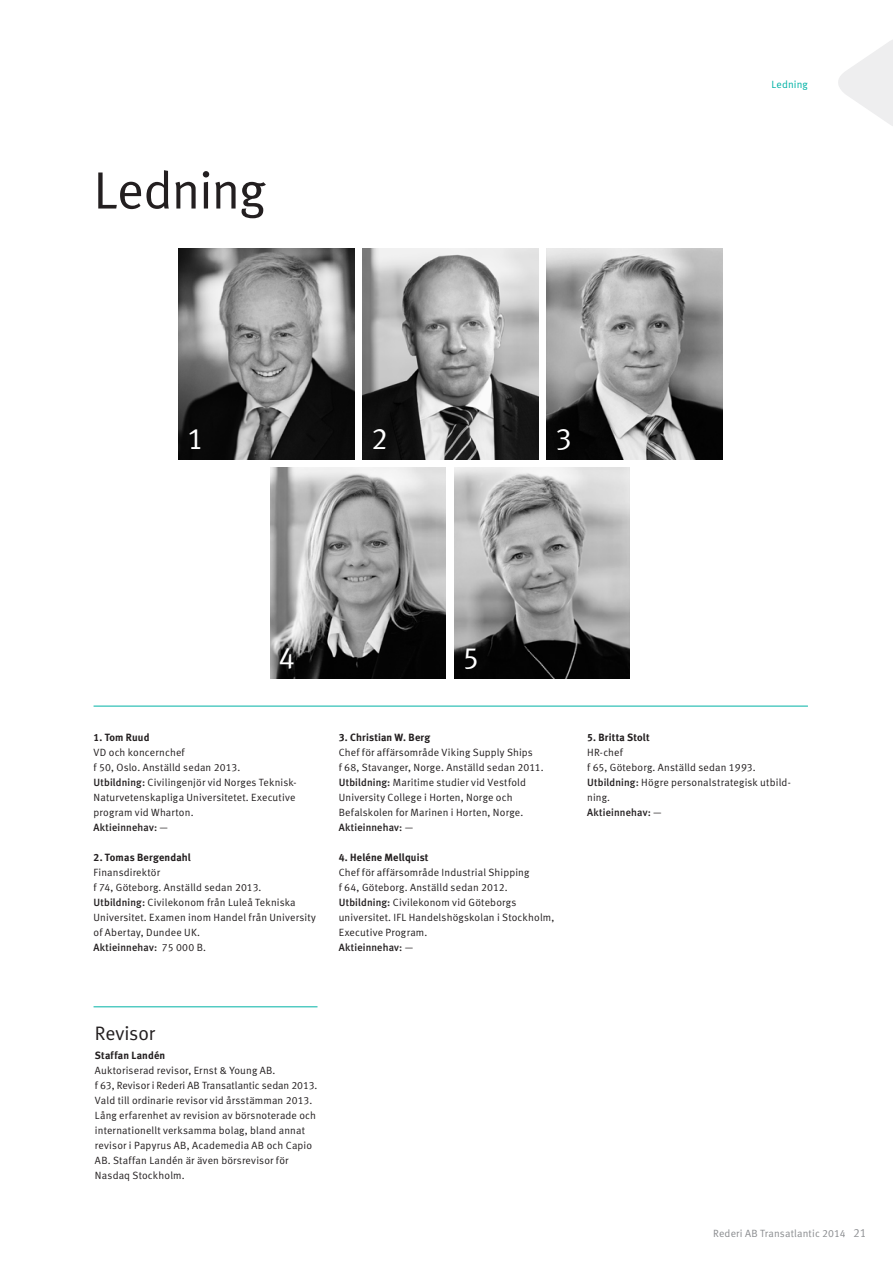
<style>
.page{position:relative;width:893px;height:1263px;background:#fff}
.page>*{position:absolute;margin:0;border:0;box-sizing:border-box;transform-origin:0 0}
.F_07_Huvudrubrik{font:52.5px "Meta Normal LF";letter-spacing:-.02em;color:#231f20}
.F_07_Huvudrubrik-2{font:30px "Meta Normal LF";color:#fff}
.F_08_Underrubrik{font:19.5px "Meta Normal LF";letter-spacing:-.005em;color:#231f20}
.B_10_Bildtext{font:10.5px/15px "Meta Normal LF";letter-spacing:.015em;color:#231f20}
.B_10_Bildtext-2{font:10.5px "Meta Bold LF";letter-spacing:.015em;color:#231f20}
.B_10_Bildtext-3{font:500 10.5px "Meta Plus";letter-spacing:.015em;color:#231f20}
.t1{font:10.5px "Meta Normal LF";letter-spacing:.015em;color:#8a8c8f}
.X_Avsnitt{font:10.5px "Meta Normal LF";letter-spacing:.01em;color:#00b2a5}
.s1{font-family:"Meta Plus";font-weight:500}
.s2{font-family:"Meta Normal LF";font-weight:400}
.s3{font-size:12px;color:#939598}
</style>
<div class="page">
<svg style="left:838px;top:40px;width:55px;height:86px"></svg>
<hr style="left:94px;top:706px;width:714px;height:1px;background:#00b2a5">
<img style="left:179px;top:249px;width:175px;height:210px">
<img style="left:363px;top:249px;width:175px;height:210px">
<img style="left:547px;top:249px;width:175px;height:210px">
<img style="left:270px;top:468px;width:176px;height:210px">
<img style="left:454px;top:468px;width:176px;height:210px">
<hr style="left:94px;top:1006px;width:223px;height:1px;background:#00b2a5">
<p class="F_07_Huvudrubrik" style="left:94px;top:160px;width:174px">Ledning</p>
<p class="X_Avsnitt" style="left:771px;top:78px;width:38px">Ledning</p>
<p class="F_07_Huvudrubrik-2" style="left:187px;top:421px;width:18px">1</p>
<p class="F_07_Huvudrubrik-2" style="left:371px;top:421px;width:18px">2</p>
<p class="F_07_Huvudrubrik-2" style="left:555px;top:421px;width:18px">3</p>
<p class="F_07_Huvudrubrik-2" style="left:279px;top:640px;width:18px">4</p>
<p class="F_07_Huvudrubrik-2" style="left:463px;top:640px;width:18px">5</p>
<p class="B_10_Bildtext-2" style="left:94px;top:731px;width:57px">1. Tom Ruud</p>
<p class="B_10_Bildtext" style="left:94px;top:745px;width:93px">VD och koncernchef</p>
<p class="B_10_Bildtext" style="left:94px;top:760px;width:148px">f 50, Oslo. Anställd sedan 2013.</p>
<p class="B_10_Bildtext" style="left:94px;top:775px;width:205px;text-align:justify"><span class="s1">Utbildning:</span> Civilingenjör vid Norges Teknisk-Naturvetenskapliga Universitetet. Executive program vid Wharton.</p>
<p class="B_10_Bildtext-3" style="left:94px;top:822px;width:76px">Aktieinnehav: <span class="s2">—</span></p>
<p class="B_10_Bildtext-2" style="left:94px;top:851px;width:99px">2. Tomas Bergendahl</p>
<p class="B_10_Bildtext" style="left:94px;top:865px;width:68px">Finansdirektör</p>
<p class="B_10_Bildtext" style="left:94px;top:880px;width:169px">f 74, Göteborg. Anställd sedan 2013.</p>
<p class="B_10_Bildtext" style="left:94px;top:895px;width:224px"><span class="s1">Utbildning:</span> Civilekonom från Luleå Tekniska<br>Universitet. Examen inom Handel från University of Abertay, Dundee UK.</p>
<p class="B_10_Bildtext-3" style="left:94px;top:942px;width:114px">Aktieinnehav: <span class="s2">75 000 B.</span></p>
<p class="B_10_Bildtext-2" style="left:339px;top:731px;width:93px">3. Christian W. Berg</p>
<p class="B_10_Bildtext" style="left:339px;top:745px;width:196px">Chef för affärsområde Viking Supply Ships</p>
<p class="B_10_Bildtext" style="left:339px;top:760px;width:206px">f 68, Stavanger, Norge. Anställd sedan 2011.</p>
<p class="B_10_Bildtext" style="left:339px;top:775px;width:189px"><span class="s1">Utbildning:</span> Maritime studier vid Vestfold<br>University College i Horten, Norge och<br>Befalskolen for Marinen i Horten, Norge.</p>
<p class="B_10_Bildtext-3" style="left:339px;top:822px;width:76px">Aktieinnehav: <span class="s2">—</span></p>
<p class="B_10_Bildtext-2" style="left:339px;top:851px;width:91px">4. Heléne Mellquist</p>
<p class="B_10_Bildtext" style="left:339px;top:865px;width:192px">Chef för affärsområde Industrial Shipping</p>
<p class="B_10_Bildtext" style="left:339px;top:880px;width:170px">f 64, Göteborg. Anställd sedan 2012.</p>
<p class="B_10_Bildtext" style="left:339px;top:895px;width:217px"><span class="s1">Utbildning:</span> Civilekonom vid Göteborgs universitet. IFL Handelshögskolan i Stockholm,<br>Executive Program.</p>
<p class="B_10_Bildtext-3" style="left:339px;top:942px;width:76px">Aktieinnehav: <span class="s2">—</span></p>
<p class="F_08_Underrubrik" style="left:95px;top:1021px;width:61px">Revisor</p>
<p class="B_10_Bildtext-2" style="left:95px;top:1049px;width:72px">Staffan Landén</p>
<p class="B_10_Bildtext" style="left:95px;top:1063px;width:182px">Auktoriserad revisor, Ernst &amp; Young AB.</p>
<p class="B_10_Bildtext" style="left:95px;top:1078px;width:224px">f 63, Revisor i Rederi AB Transatlantic sedan 2013.</p>
<p class="B_10_Bildtext" style="left:95px;top:1093px;width:223px">Vald till ordinarie revisor vid årsstämman 2013.<br>Lång erfarenhet av revision av börsnoterade och internationellt verksamma bolag, bland annat revisor i Papyrus AB, Academedia AB och Capio AB. Staffan Landén är även börsrevisor för Nasdaq Stockholm.</p>
<p class="B_10_Bildtext-2" style="left:587px;top:731px;width:64px">5. Britta Stolt</p>
<p class="B_10_Bildtext" style="left:587px;top:745px;width:37px">HR-chef</p>
<p class="B_10_Bildtext" style="left:587px;top:760px;width:170px">f 65, Göteborg. Anställd sedan 1993.</p>
<p class="B_10_Bildtext" style="left:587px;top:775px;width:205px"><span class="s1">Utbildning:</span> Högre personalstrategisk utbild&shy;ning.</p>
<p class="B_10_Bildtext-3" style="left:587px;top:807px;width:76px">Aktieinnehav: <span class="s2">—</span></p>
<p class="t1" style="left:713px;top:1228px;width:155px">Rederi AB Transatlantic 2014 <span class="s3">21</span></p>
</div>
